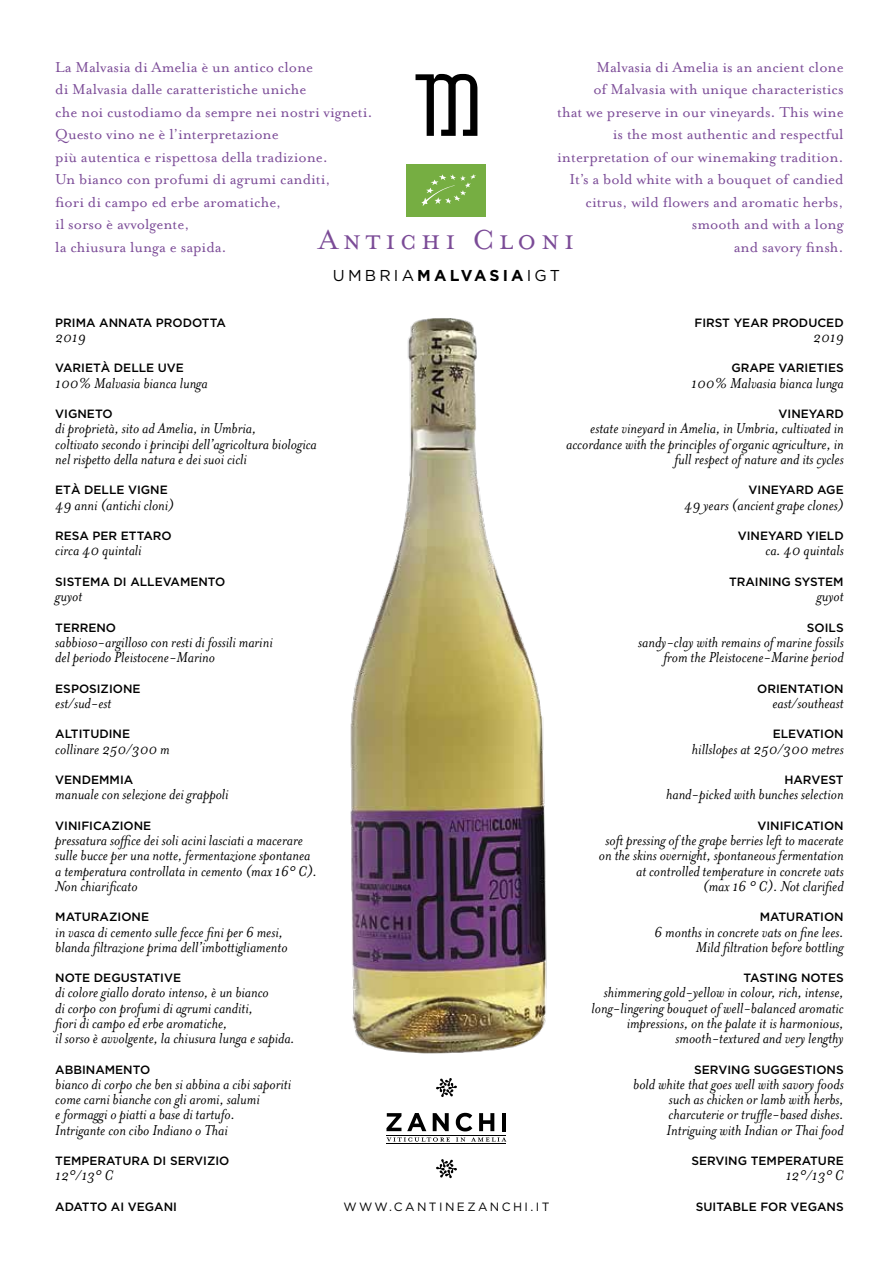
<style>
.page{position:relative;width:893px;height:1263px;background:#fff}
.page>*{position:absolute;margin:0;border:0;box-sizing:border-box;transform-origin:0 0}
.t1{font:31.5px "Mrs Eaves Small Caps OT";letter-spacing:.15em;color:#7b4b97}
.t2{font:italic 16.5px/15.3px "Mrs Eaves OT";color:#000}
.t3{font:16.5px/22.5px "Mrs Eaves OT";color:#7b4b97}
.t4{font:15.75px "Gotham HTF";letter-spacing:.2em;color:#000}
.t5{font:500 12px "Gotham HTF";color:#000}
.t6{font:12px "Gotham HTF";letter-spacing:.2em;color:#000}
.s1{font-weight:700}
</style>
<div class="page">
<img style="left:350px;top:318px;width:197px;height:736px">
<svg style="left:436px;top:1159px;width:21px;height:19px"></svg>
<svg style="left:436px;top:1078px;width:21px;height:19px"></svg>
<svg style="left:386px;top:1113px;width:15px;height:18px"></svg>
<svg style="left:407px;top:1113px;width:19px;height:18px"></svg>
<svg style="left:433px;top:1113px;width:16px;height:18px"></svg>
<svg style="left:456px;top:1113px;width:16px;height:18px"></svg>
<svg style="left:479px;top:1113px;width:15px;height:18px"></svg>
<hr style="left:502px;top:1113px;width:4px;height:18px;background:#000">
<hr style="left:386px;top:1135px;width:120px;height:1px;background:#000">
<hr style="left:386px;top:1143px;width:120px;height:1px;background:#000">
<svg style="left:386px;top:1137px;width:64px;height:5px"></svg>
<svg style="left:456px;top:1137px;width:9px;height:5px"></svg>
<svg style="left:471px;top:1137px;width:35px;height:5px"></svg>
<div style="left:407px;top:164px;width:79px;height:53px;background:#76ae42"></div>
<svg style="left:421px;top:174px;width:55px;height:32px"></svg>
<svg style="left:416px;top:74px;width:61px;height:62px"></svg>
<p class="t3" style="left:55px;top:55px;width:319px">La Malvasia di Amelia è un antico clone<br>di Malvasia dalle caratteristiche uniche<br>che noi custodiamo da sempre nei nostri vigneti.<br>Questo vino ne è l’interpretazione<br>più autentica e rispettosa della tradizione.<br>Un bianco con profumi di agrumi canditi,<br>fiori di campo ed erbe aromatiche,<br>il sorso è avvolgente,<br>la chiusura lunga e sapida.</p>
<p class="t3" style="left:557px;top:55px;width:288px;text-align:right">Malvasia di Amelia is an ancient clone<br>of Malvasia with unique characteristics<br>that we preserve in our vineyards. This wine is the most authentic and respectful interpretation of our winemaking tradition.<br>It’s a bold white with a bouquet of candied citrus, wild flowers and aromatic herbs, smooth and with a long<br>and savory finsh.</p>
<h1 class="t1" style="left:319px;top:222px;width:257px">Antichi Cloni</h1>
<p class="t4" style="left:333px;top:267px;width:229px">UMBRIA<span class="s1">MALVASIA</span>IGT</p>
<p class="t5" style="left:55px;top:316px;width:172px">PRIMA ANNATA PRODOTTA</p>
<p class="t2" style="left:55px;top:330px;width:32px">2019</p>
<p class="t5" style="left:55px;top:361px;width:130px">VARIETÀ DELLE UVE</p>
<p class="t2" style="left:55px;top:375px;width:154px">100% Malvasia bianca lunga</p>
<p class="t5" style="left:55px;top:407px;width:59px">VIGNETO</p>
<p class="t2" style="left:55px;top:421px;width:263px">di proprietà, sito ad Amelia, in Umbria,<br>coltivato secondo i principi dell’agricoltura biologica nel rispetto della natura e dei suoi cicli</p>
<p class="t5" style="left:55px;top:483px;width:114px">ETÀ DELLE VIGNE</p>
<p class="t2" style="left:55px;top:497px;width:120px">49 anni (antichi cloni)</p>
<p class="t5" style="left:55px;top:529px;width:118px">RESA PER ETTARO</p>
<p class="t2" style="left:55px;top:543px;width:88px">circa 40 quintali</p>
<p class="t5" style="left:55px;top:575px;width:172px">SISTEMA DI ALLEVAMENTO</p>
<p class="t2" style="left:55px;top:589px;width:28px">guyot</p>
<p class="t5" style="left:55px;top:620px;width:62px">TERRENO</p>
<p class="t2" style="left:55px;top:634px;width:219px">sabbioso-argilloso con resti di fossili marini del periodo Pleistocene-Marino</p>
<p class="t5" style="left:55px;top:681px;width:87px">ESPOSIZIONE</p>
<p class="t2" style="left:55px;top:695px;width:58px">est/sud-est</p>
<p class="t5" style="left:55px;top:727px;width:76px">ALTITUDINE</p>
<p class="t2" style="left:55px;top:741px;width:116px">collinare 250/300 m</p>
<p class="t5" style="left:55px;top:773px;width:80px">VENDEMMIA</p>
<p class="t2" style="left:55px;top:787px;width:175px">manuale con selezione dei grappoli</p>
<p class="t5" style="left:55px;top:819px;width:98px">VINIFICAZIONE</p>
<p class="t2" style="left:55px;top:833px;width:263px">pressatura soffice dei soli acini lasciati a macerare sulle bucce per una notte, fermentazione spontanea a temperatura controllata in cemento (max 16° C).<br>Non chiarificato</p>
<p class="t5" style="left:55px;top:910px;width:95px">MATURAZIONE</p>
<p class="t2" style="left:55px;top:924px;width:234px">in vasca di cemento sulle fecce fini per 6 mesi, blanda filtrazione prima dell’imbottigliamento</p>
<p class="t5" style="left:55px;top:971px;width:127px">NOTE DEGUSTATIVE</p>
<p class="t2" style="left:55px;top:985px;width:241px">di colore giallo dorato intenso, è un bianco<br>di corpo con profumi di agrumi canditi,<br>fiori di campo ed erbe aromatiche,<br>il sorso è avvolgente, la chiusura lunga e sapida.</p>
<p class="t5" style="left:55px;top:1063px;width:97px">ABBINAMENTO</p>
<p class="t2" style="left:55px;top:1076px;width:237px">bianco di corpo che ben si abbina a cibi saporiti come carni bianche con gli aromi, salumi<br>e formaggi o piatti a base di tartufo.<br>Intrigante con cibo Indiano o Thai</p>
<p class="t5" style="left:55px;top:1154px;width:176px">TEMPERATURA DI SERVIZIO</p>
<p class="t2" style="left:55px;top:1168px;width:59px">12°/13° C</p>
<p class="t5" style="left:55px;top:1200px;width:123px">ADATTO AI VEGANI</p>
<p class="t6" style="left:343px;top:1200px;width:208px">WWW.CANTINEZANCHI.IT</p>
<p class="t5" style="left:694px;top:316px;width:151px">FIRST YEAR PRODUCED</p>
<p class="t2" style="left:813px;top:330px;width:32px">2019</p>
<p class="t5" style="left:731px;top:361px;width:114px">GRAPE VARIETIES</p>
<p class="t2" style="left:691px;top:375px;width:154px">100% Malvasia bianca lunga</p>
<p class="t5" style="left:779px;top:407px;width:67px">VINEYARD</p>
<p class="t2" style="left:566px;top:421px;width:279px;text-align:right">estate vineyard in Amelia, in Umbria, cultivated in accordance with the principles of organic agriculture, in full respect of nature and its cycles</p>
<p class="t5" style="left:749px;top:483px;width:97px">VINEYARD AGE</p>
<p class="t2" style="left:684px;top:497px;width:161px">49 years (ancient grape clones)</p>
<p class="t5" style="left:738px;top:529px;width:107px">VINEYARD YIELD</p>
<p class="t2" style="left:765px;top:543px;width:80px">ca. 40 quintals</p>
<p class="t5" style="left:729px;top:575px;width:116px">TRAINING SYSTEM</p>
<p class="t2" style="left:817px;top:589px;width:28px">guyot</p>
<p class="t5" style="left:807px;top:620px;width:38px">SOILS</p>
<p class="t2" style="left:638px;top:634px;width:207px;text-align:right">sandy-clay with remains of marine fossils from the Pleistocene-Marine period</p>
<p class="t5" style="left:757px;top:681px;width:88px">ORIENTATION</p>
<p class="t2" style="left:772px;top:695px;width:73px">east/southeast</p>
<p class="t5" style="left:773px;top:727px;width:72px">ELEVATION</p>
<p class="t2" style="left:692px;top:741px;width:153px">hillslopes at 250/300 metres</p>
<p class="t5" style="left:784px;top:773px;width:61px">HARVEST</p>
<p class="t2" style="left:666px;top:787px;width:179px">hand-picked with bunches selection</p>
<p class="t5" style="left:757px;top:819px;width:88px">VINIFICATION</p>
<p class="t2" style="left:599px;top:833px;width:246px;text-align:right">soft pressing of the grape berries left to macerate on the skins overnight, spontaneous fermentation at controlled temperature in concrete vats<br>(max 16 ° C). Not clarified</p>
<p class="t5" style="left:760px;top:910px;width:86px">MATURATION</p>
<p class="t2" style="left:654px;top:924px;width:191px;text-align:right">6 months in concrete vats on fine lees.<br>Mild filtration before bottling</p>
<p class="t5" style="left:743px;top:971px;width:102px">TASTING NOTES</p>
<p class="t2" style="left:591px;top:985px;width:254px;text-align:right">shimmering gold-yellow in colour, rich, intense, long-lingering bouquet of well-balanced aromatic impressions, on the palate it is harmonious, smooth-textured and very lengthy</p>
<p class="t5" style="left:694px;top:1063px;width:151px">SERVING SUGGESTIONS</p>
<p class="t2" style="left:667px;top:1076px;width:179px;text-align:justify;text-indent:-33px">bold white that goes well with savory foods such as chicken or lamb with herbs, charcuterie or truffle-based dishes.<br>Intriguing with Indian or Thai food</p>
<p class="t5" style="left:691px;top:1154px;width:154px">SERVING TEMPERATURE</p>
<p class="t2" style="left:786px;top:1168px;width:59px">12°/13° C</p>
<p class="t5" style="left:696px;top:1200px;width:149px">SUITABLE FOR VEGANS</p>
</div>
